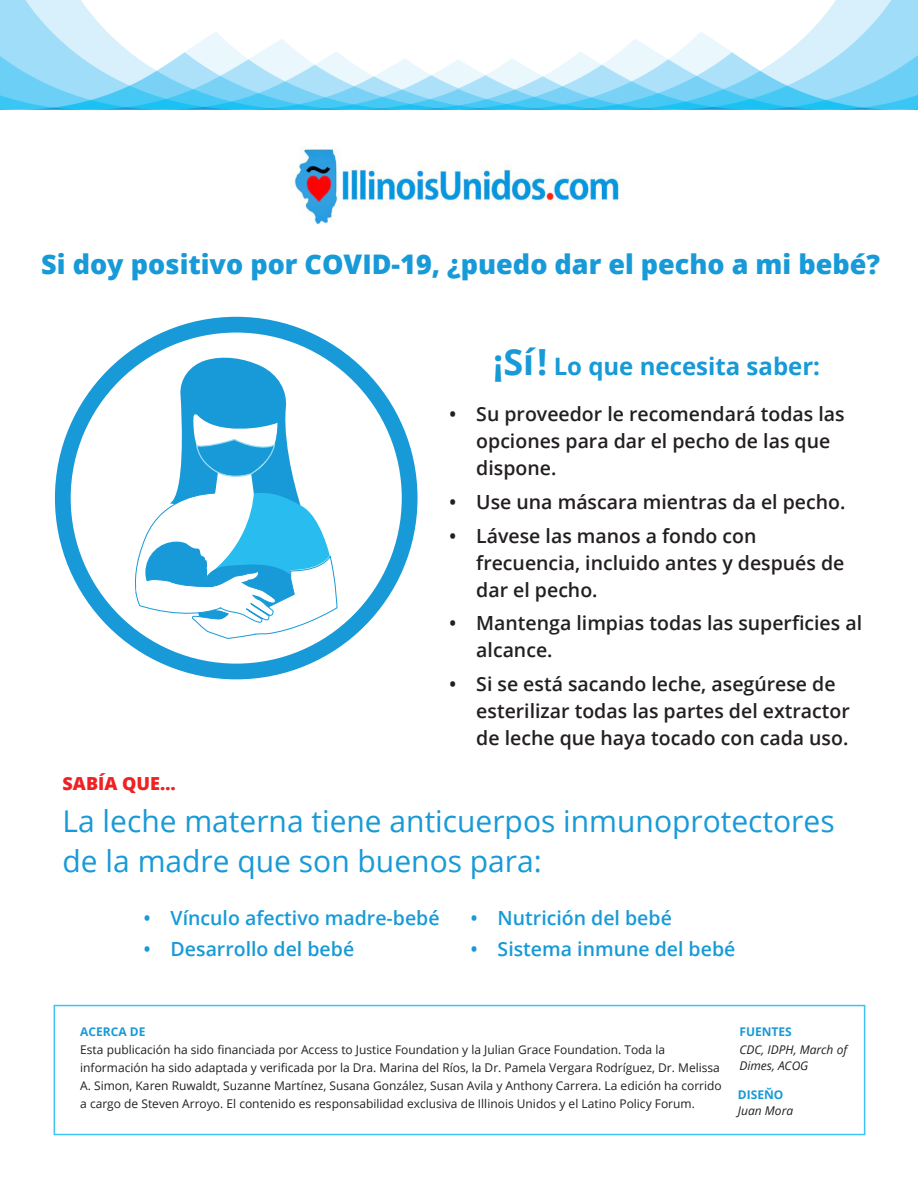
<style>
.page{position:relative;width:918px;height:1188px;background:#fff}
.page>*{position:absolute;margin:0;border:0;box-sizing:border-box;transform-origin:0 0}
.Topic_heading{font:30px/40.5px "Open Sans";color:#179ad7}
.t1{font:800 27px "Open Sans";color:#179ad7}
.Topic_heading-2{font:700 24px "Open Sans";color:#179ad7}
.t2{font:600 19.5px/27px "Open Sans";color:#231f20}
.t3{font:600 19.5px "Open Sans";color:#179ad7}
.Topic_heading-3{font:800 18px "Open Sans";color:#ee2123}
.t4{font:12px/18px "Open Sans";color:#231f20}
.t5{font:italic 12px/16.5px "Open Sans";color:#231f20}
.Topic_heading-4{font:700 12px "Open Sans";color:#179ad7}
.s1{font-size:36px}
</style>
<div class="page">
<img style="left:291px;top:147px;width:332px;height:78px">
<img style="left:0;top:0;width:918px;height:109px">
<svg style="left:456px;top:59px;width:5px;height:50px"></svg>
<div style="left:55px;top:317px;width:363px;height:362px;background:#179ad7;border-radius:50%"></div>
<div style="left:71px;top:333px;width:331px;height:331px;background:#fff;border-radius:50%"></div>
<svg style="left:134px;top:355px;width:204px;height:284px"></svg>
<img style="left:0;top:0;width:1px;height:108px">
<div style="left:54px;top:1005px;width:811px;height:130px;border:2px solid #3bc3f1"></div>
<p class="t1" style="left:41px;top:243px;width:840px">Si doy positivo por COVID-19, ¿puedo dar el pecho a mi bebé?</p>
<p class="Topic_heading-2" style="left:493px;top:350px;width:328px"><span class="s1">¡Sí!</span> Lo que necesita saber:</p>
<p class="t2" style="left:476px;top:400px;width:370px;text-indent:-27px">• Su proveedor le recomendará todas las opciones para dar el pecho de las que dispone.</p>
<p class="t2" style="left:449px;top:488px;width:398px">• Use una máscara mientras da el pecho.</p>
<p class="t2" style="left:476px;top:522px;width:370px;text-indent:-27px">• Lávese las manos a fondo con frecuencia, incluido antes y después de dar el pecho.</p>
<p class="t2" style="left:476px;top:609px;width:387px;text-indent:-27px">• Mantenga limpias todas las superficies al alcance.</p>
<p class="t2" style="left:476px;top:670px;width:375px;text-indent:-27px">• Si se está sacando leche, asegúrese de esterilizar todas las partes del extractor de leche que haya tocado con cada uso.</p>
<p class="Topic_heading-3" style="left:63px;top:770px;width:115px">SABÍA QUE…</p>
<p class="Topic_heading" style="left:63px;top:800px;width:774px">La leche materna tiene anticuerpos inmunoprotectores de la madre que son buenos para:</p>
<p class="t3" style="left:144px;top:905px;width:297px">• Vínculo afectivo madre-bebé</p>
<p class="t3" style="left:144px;top:936px;width:212px">• Desarrollo del bebé</p>
<p class="t3" style="left:471px;top:905px;width:203px">• Nutrición del bebé</p>
<p class="t3" style="left:471px;top:936px;width:266px">• Sistema inmune del bebé</p>
<p class="Topic_heading-4" style="left:80px;top:1023px;width:67px">ACERCA DE</p>
<p class="Topic_heading-4" style="left:739px;top:1023px;width:54px">FUENTES</p>
<p class="t4" style="left:80px;top:1040px;width:643px">Esta publicación ha sido financiada por Access to Justice Foundation y la Julian Grace Foundation. Toda la información ha sido adaptada y verificada por la Dra. Marina del Ríos, la Dr. Pamela Vergara Rodríguez, Dr. Melissa A. Simon, Karen Ruwaldt, Suzanne Martínez, Susana González, Susan Avila y Anthony Carrera. La edición ha corrido a cargo de Steven Arroyo. El contenido es responsabilidad exclusiva de Illinois Unidos y el Latino Policy Forum.</p>
<p class="t5" style="left:739px;top:1041px;width:109px">CDC, IDPH, March of<br>Dimes, ACOG</p>
<p class="t5" style="left:738px;top:1102px;width:57px">Juan Mora</p>
<p class="Topic_heading-4" style="left:738px;top:1086px;width:47px">DISEŇO</p>
</div>
